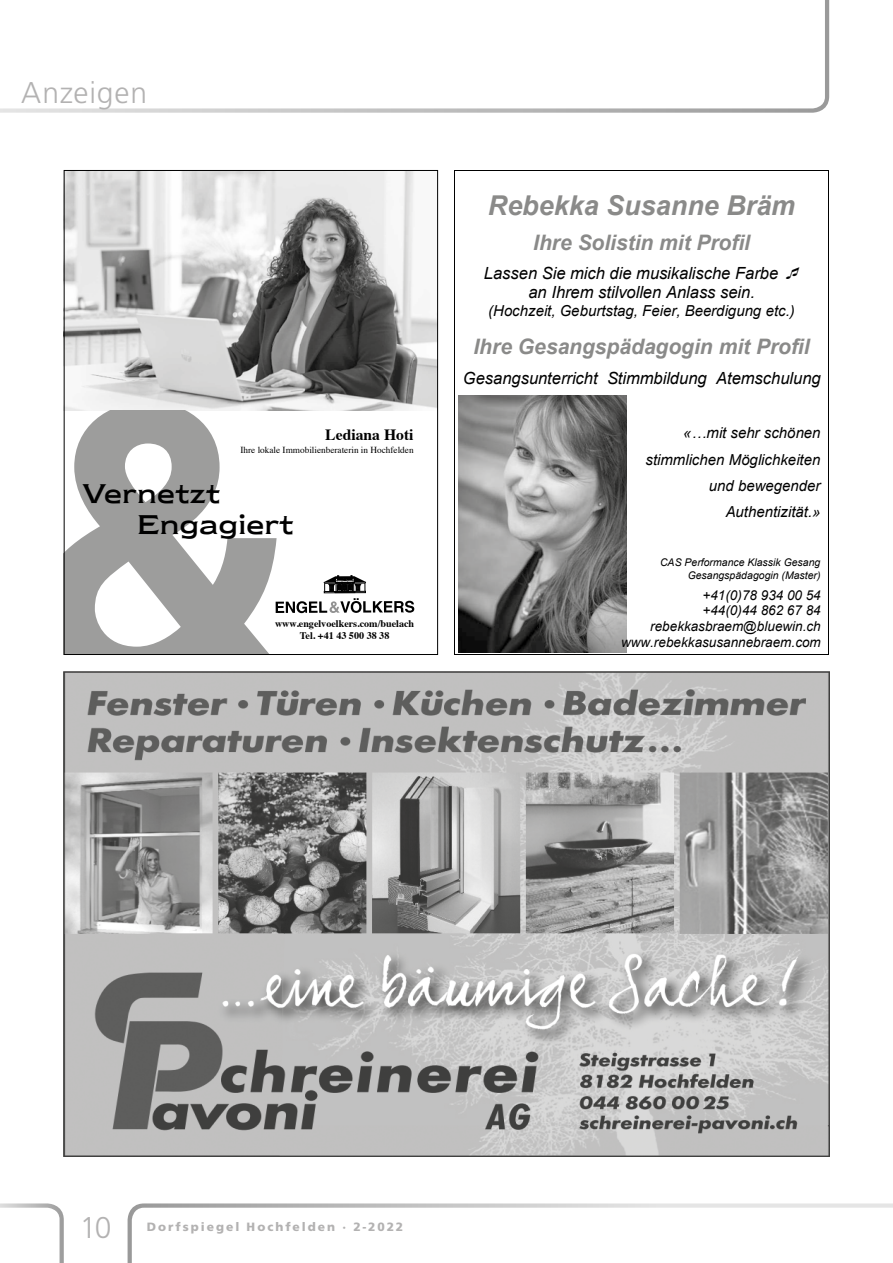
<style>
.page{position:relative;width:893px;height:1263px;background:#fff}
.page>*{position:absolute;margin:0;border:0;box-sizing:border-box;transform-origin:0 0}
.t1{font:300 30px "Frutiger";letter-spacing:.025em;color:#b3b2b2}
.t2{font:300 30px "Frutiger CE";color:#b3b2b2}
.t3{font:28.05px/31px "Newtext EFML";letter-spacing:-.005em;color:#000}
.t4{font:italic 700 27.3px "Arial";color:#8a8a89}
.t5{font:italic 700 21.3px "Arial";color:#8a8a89}
.t6{font:italic 16.8px/19.4px "Arial";color:#000}
.t7{font:700 15.6px "Times";color:#000}
.t8{font:italic 15.15px/26.2px "Arial";color:#000;text-align:right}
.t9{font:italic 13.65px/15.8px "Arial";letter-spacing:.005em;color:#000;text-align:right}
.t10{font:900 12px "Frutiger";letter-spacing:.165em;color:#b3b2b2}
.t11{font:italic 10.5px/12.1px "Arial";color:#000;text-align:right}
.t12{font:700 10.05px/12.1px "Times";color:#000;text-align:center}
.t13{font:9.3px "Times";color:#000}
</style>
<div class="page">
<svg style="left:128px;top:1203px;width:765px;height:60px"></svg>
<svg style="left:0;top:1203px;width:64px;height:60px"></svg>
<svg style="left:0;top:0;width:829px;height:113px"></svg>
<img style="left:64px;top:671px;width:765px;height:485px">
<img style="left:459px;top:395px;width:168px;height:257px">
<hr style="left:455px;top:170px;width:373px;height:1px;background:#000">
<hr style="left:454px;top:171px;width:1px;height:225px;background:#000">
<hr style="left:828px;top:171px;width:1px;height:225px;background:#000">
<hr style="left:454px;top:396px;width:1px;height:258px;background:#000">
<hr style="left:455px;top:654px;width:373px;height:1px;background:#000">
<hr style="left:828px;top:396px;width:1px;height:258px;background:#000">
<img style="left:66px;top:172px;width:370px;height:239px">
<svg style="left:66px;top:411px;width:211px;height:242px;fill:#9d9d9c"></svg>
<svg style="left:276px;top:576px;width:138px;height:37px"></svg>
<h1 class="t1" style="left:21px;top:76px;width:127px">Anzeigen</h1>
<p class="t7" style="left:325px;top:420px;width:90px">Lediana Hoti</p>
<p class="t13" style="left:240px;top:441px;width:175px">Ihre lokale Immobilienberaterin in Hochfelden</p>
<h2 class="t3" style="left:137px;top:478px;width:158px;text-indent:-54px">Vernetzt<br>Engagiert</h2>
<p class="t12" style="left:275px;top:616px;width:141px">www.engelvoelkers.com/buelach<br>Tel. +41 43 500 38 38</p>
<h3 class="t4" style="left:488px;top:188px;width:309px">Rebekka Susanne Bräm</h3>
<h3 class="t5" style="left:533px;top:228px;width:218px">Ihre Solistin mit Profil</h3>
<p class="t6" style="left:528px;top:264px;width:252px;text-indent:-44px">Lassen Sie mich die musikalische Farbe an Ihrem stilvollen Anlass sein.</p>
<p class="t8" style="left:488px;top:298px;width:308px">(Hochzeit, Geburtstag, Feier, Beerdigung etc.)</p>
<h3 class="t5" style="left:473px;top:333px;width:338px">Ihre Gesangspädagogin mit Profil</h3>
<p class="t6" style="left:463px;top:368px;width:359px">Gesangsunterricht Stimmbildung Atemschulung</p>
<p class="t8" style="left:645px;top:420px;width:177px">«…mit sehr schönen stimmlichen Möglichkeiten und bewegender<br>Authentizität.»</p>
<p class="t11" style="left:660px;top:557px;width:162px">CAS Performance Klassik Gesang<br>Gesangspädagogin (Master)</p>
<p class="t9" style="left:621px;top:587px;width:201px">+41(0)78 934 00 54<br>+44(0)44 862 67 84 rebekkasbraem@bluewin.ch www.rebekkasusannebraem.com</p>
<h1 class="t2" style="left:80px;top:1210px;width:33px">10</h1>
<p class="t10" style="left:147px;top:1219px;width:258px">Dorfspiegel Hochfelden · 2-2022</p>
</div>
